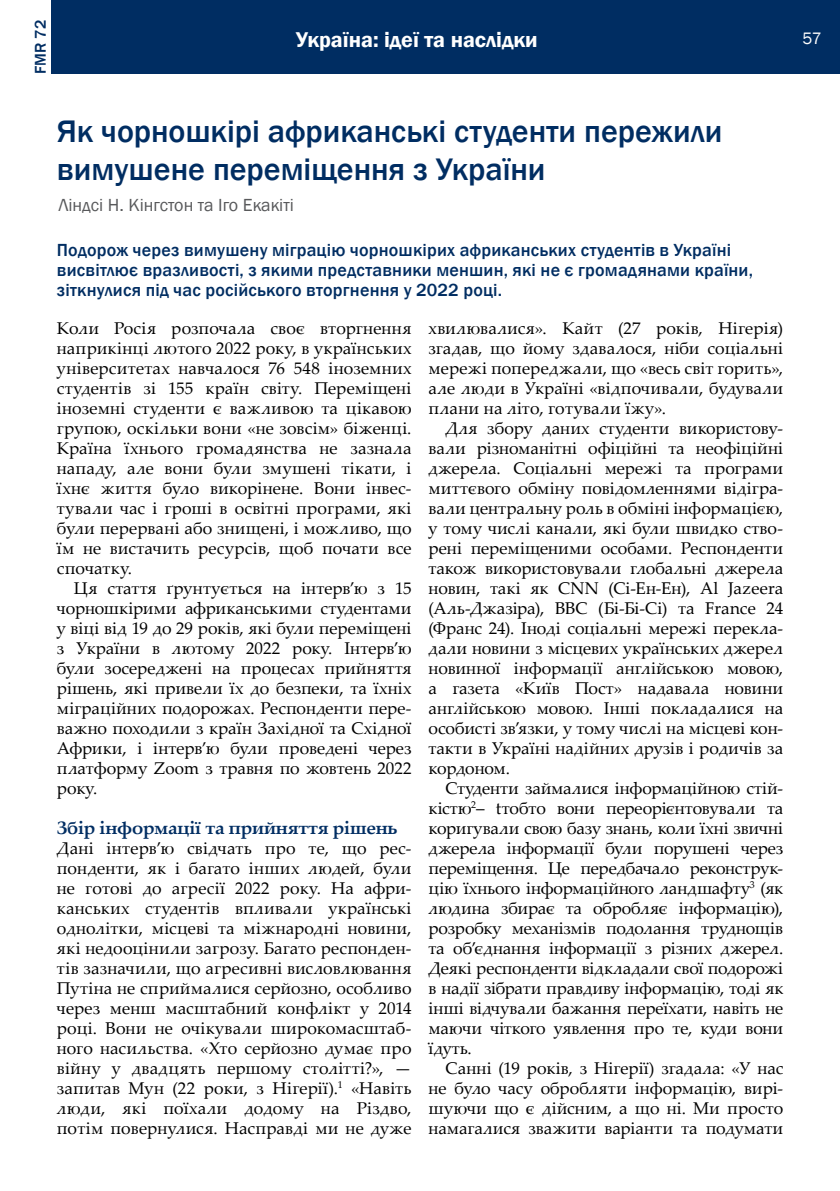
<style>
.page{position:relative;width:840px;height:1191px;background:#fff}
.page>*{position:absolute;margin:0;border:0;box-sizing:border-box;transform-origin:0 0}
.t1{font:500 32px/38px "Franklin Gothic";color:#002d62}
.t2{font:600 22px "Franklin Gothic";color:#fff}
.t3{font:500 18px/20px "Franklin Gothic";letter-spacing:.01em;color:#002d62}
.t4{font:700 18px "Palatino Linotype";letter-spacing:-.01em;color:#002d62}
.t5{font:18px "Franklin Gothic";color:#58595b}
.t6{font:17px/20px "Palatino Linotype";color:#000;text-align:justify}
.t7{font:17px "Franklin Gothic";color:#fff}
.t8{font:500 16px "Franklin Gothic";color:#002d62}
</style>
<div class="page">
<div style="left:51px;top:0;width:788px;height:74px;background:#002d62"></div>
<p class="t8" style="left:31px;top:74px;width:55px;rotate:-90deg">FMR 72</p>
<p class="t2" style="left:296px;top:27px;width:243px">Україна: ідеї та наслідки</p>
<p class="t7" style="left:802px;top:27px;width:21px">57</p>
<h1 class="t1" style="left:57px;top:112px;width:666px">Як чорношкірі африканські студенти пережили вимушене переміщення з України</h1>
<p class="t5" style="left:58px;top:194px;width:237px">Ліндсі Н. Кінгстон та Іго Екакіті</p>
<p class="t3" style="left:57px;top:240px;width:697px">Подорож через вимушену міграцію чорношкірих африканських студентів в Україні висвітлює вразливості, з якими представники меншин, які не є громадянами країни, зіткнулися під час російського вторгнення у 2022 році.</p>
<p class="t6" style="left:57px;top:317px;width:356px">Коли Росія розпочала своє вторгнення наприкінці лютого 2022 року, в українських університетах навчалося 76 548 іноземних студентів зі 155 країн світу. Переміщені іноземні студенти є важливою та цікавою групою, оскільки вони «не зовсім» біженці.<br>Країна їхнього громадянства не зазнала нападу, але вони були змушені тікати, і їхнє життя було викорінене. Вони інвес&shy;тували час і гроші в освітні програми, які були перервані або знищені, і можливо, що їм не вистачить ресурсів, щоб почати все спочатку.</p>
<p class="t6" style="left:57px;top:577px;width:356px;text-indent:17px">Ця стаття ґрунтується на інтерв’ю з 15 чорношкірими африканськими студентами у віці від 19 до 29 років, які були переміщені з України в лютому 2022 року. Інтерв’ю були зосереджені на процесах прийняття рішень, які привели їх до безпеки, та їхніх міграційних подорожах. Респонденти пере&shy;важно походили з країн Західної та Східної Африки, і інтерв’ю були проведені через платформу Zoom з травня по жовтень 2022 року.</p>
<p class="t4" style="left:57px;top:815px;width:342px">Збір інформації та прийняття рішень</p>
<p class="t6" style="left:57px;top:837px;width:356px">Дані інтерв’ю свідчать про те, що рес&shy;понденти, як і багато інших людей, були не готові до агресії 2022 року. На афри&shy;канських студентів впливали українські однолітки, місцеві та міжнародні новини, які недооцінили загрозу. Багато респонден&shy;тів зазначили, що агресивні висловлювання Путіна не сприймалися серйозно, особливо через менш масштабний конфлікт у 2014 році. Вони не очікували широкомасштаб&shy;ного насильства. «Хто серйозно думає про війну у двадцять першому столітті?», — запитав Мун (22 роки, з Нігерії).<sup>1</sup> «Навіть люди, які поїхали додому на Різдво, потім повернулися. Насправді ми не дуже</p>
<p class="t6" style="left:428px;top:317px;width:356px">хвилювалися». Кайт (27 років, Нігерія) згадав, що йому здавалося, ніби соціальні мережі попереджали, що «весь світ горить», але люди в Україні «відпочивали, будували плани на літо, готували їжу».</p>
<p class="t6" style="left:428px;top:417px;width:356px;text-indent:17px">Для збору даних студенти використову&shy;вали різноманітні офіційні та неофіційні джерела. Соціальні мережі та програми миттєвого обміну повідомленнями відігра&shy;вали центральну роль в обміні інформацією, у тому числі канали, які були швидко ство&shy;рені переміщеними особами. Респонденти також використовували глобальні джерела новин, такі як CNN (Сі-Ен-Ен), Al Jazeera (Аль-Джазіра), BBC (Бі-Бі-Сі) та France 24 (Франс 24). Іноді соціальні мережі перекла&shy;дали новини з місцевих українських джерел новинної інформації англійською мовою, а газета «Київ Пост» надавала новини англійською мовою. Інші покладалися на особисті зв’язки, у тому числі на місцеві кон&shy;такти в Україні надійних друзів і родичів за кордоном.</p>
<p class="t6" style="left:428px;top:777px;width:356px;text-indent:17px">Студенти займалися інформаційною стій&shy;кістю<sup>2</sup>– tтобто вони переорієнтовували та коригували свою базу знань, коли їхні звичні джерела інформації були порушені через переміщення. Це передбачало реконструк&shy;цію їхнього інформаційного ландшафту<sup>3</sup> (як людина збирає та обробляє інформацію), розробку механізмів подолання труднощів та об’єднання інформації з різних джерел.<br>Деякі респонденти відкладали свої подорожі в надії зібрати правдиву інформацію, тоді як інші відчували бажання переїхати, навіть не маючи чіткого уявлення про те, куди вони їдуть.</p>
<p class="t6" style="left:428px;top:1057px;width:356px;text-indent:17px">Санні (19 років, з Нігерії) згадала: «У нас не було часу обробляти інформацію, вирі&shy;шуючи що є дійсним, а що ні. Ми просто намагалися зважити варіанти та подумати</p>
</div>
